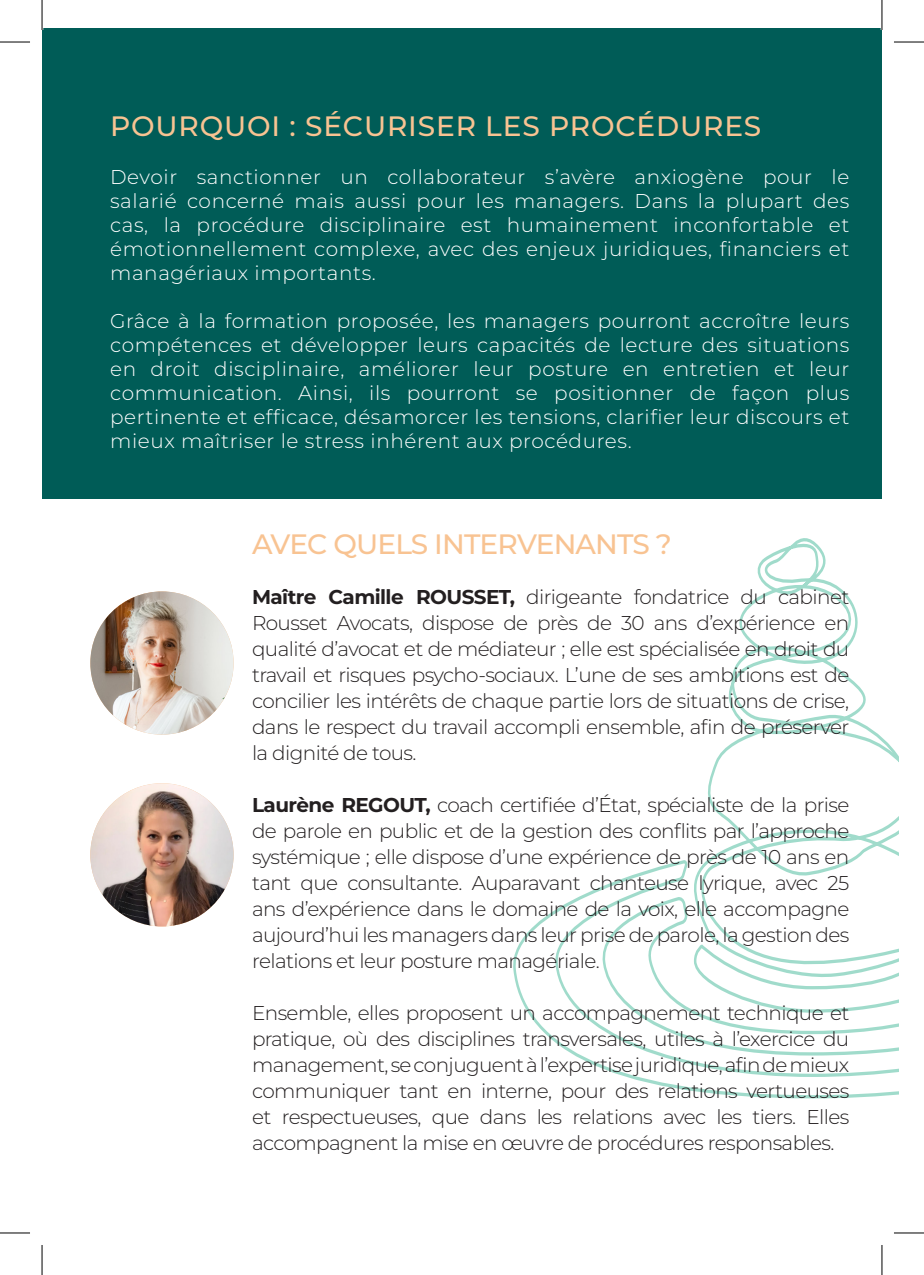
<style>
.page{position:relative;width:924px;height:1275px;background:#fff}
.page>*{position:absolute;margin:0;border:0;box-sizing:border-box;transform-origin:0 0}
.t1{font:500 28px "Montserrat";letter-spacing:.03em;color:#f8c392}
.t2{font:500 28px "Montserrat";letter-spacing:-.03em;color:#f8c392}
.t3{font:300 20px/26px "Montserrat";letter-spacing:-.03em;color:#231f20;text-align:justify}
.t4{font:300 20px/24px "Montserrat";letter-spacing:.03em;color:#fff;text-align:justify}
.s1{font-weight:700}
</style>
<div class="page">
<svg style="left:513px;top:538px;width:385px;height:560px"></svg>
<div style="left:42px;top:28px;width:839px;height:470px;background:#005c57"></div>
<img style="left:90px;top:783px;width:143px;height:143px;border-radius:72px">
<img style="left:90px;top:591px;width:143px;height:143px;border-radius:72px">
<hr style="left:880px;top:0;width:2px;height:30px;background:#fff">
<hr style="left:0;top:42px;width:30px;height:1px;background:#000">
<hr style="left:893px;top:42px;width:30px;height:1px;background:#000">
<hr style="left:0;top:1232px;width:30px;height:1px;background:#000">
<hr style="left:893px;top:1232px;width:30px;height:1px;background:#000">
<hr style="left:42px;top:0;width:1px;height:30px;background:#000">
<hr style="left:42px;top:1245px;width:1px;height:30px;background:#000">
<hr style="left:881px;top:0;width:1px;height:30px;background:#000">
<hr style="left:881px;top:1245px;width:1px;height:30px;background:#000">
<p class="t1" style="left:110px;top:107px;width:652px">POURQUOI : SÉCURISER LES PROCÉDURES</p>
<p class="t4" style="left:110px;top:164px;width:740px">Devoir sanctionner un collaborateur s’avère anxiogène pour le salarié concerné mais aussi pour les managers. Dans la plupart des cas, la procédure disciplinaire est humainement inconfortable et émotionnellement complexe, avec des enjeux juridiques, financiers et managériaux importants.</p>
<p class="t4" style="left:110px;top:308px;width:740px">Grâce à la formation proposée, les managers pourront accroître leurs compétences et développer leurs capacités de lecture des situations en droit disciplinaire, améliorer leur posture en entretien et leur communication. Ainsi, ils pourront se positionner de façon plus pertinente et efficace, désamorcer les tensions, clarifier leur discours et mieux maîtriser le stress inhérent aux procédures.</p>
<p class="t2" style="left:252px;top:525px;width:421px">AVEC QUELS INTERVENANTS ?</p>
<p class="t3" style="left:252px;top:583px;width:598px"><span class="s1">Maître Camille ROUSSET,</span> dirigeante fondatrice du cabinet Rousset Avocats, dispose de près de 30 ans d’expérience en qualité d’avocat et de médiateur ; elle est spécialisée en droit du travail et risques psycho-sociaux. L’une de ses ambitions est de concilier les intérêts de chaque partie lors de situations de crise, dans le respect du travail accompli ensemble, afin de préserver la dignité de tous.</p>
<p class="t3" style="left:252px;top:791px;width:598px"><span class="s1">Laurène REGOUT,</span> coach certifiée d’État, spécialiste de la prise de parole en public et de la gestion des conflits par l’approche systémique ; elle dispose d’une expérience de près de 10 ans en tant que consultante. Auparavant chanteuse lyrique, avec 25 ans d’expérience dans le domaine de la voix, elle accompagne aujourd’hui les managers dans leur prise de parole, la gestion des relations et leur posture managériale.</p>
<p class="t3" style="left:252px;top:999px;width:598px">Ensemble, elles proposent un accompagnement technique et pratique, où des disciplines transversales, utiles à l’exercice du management, se conjuguent à l’expertise juridique, afin de mieux communiquer tant en interne, pour des relations vertueuses et respectueuses, que dans les relations avec les tiers. Elles accompagnent la mise en œuvre de procédures responsables.</p>
</div>
